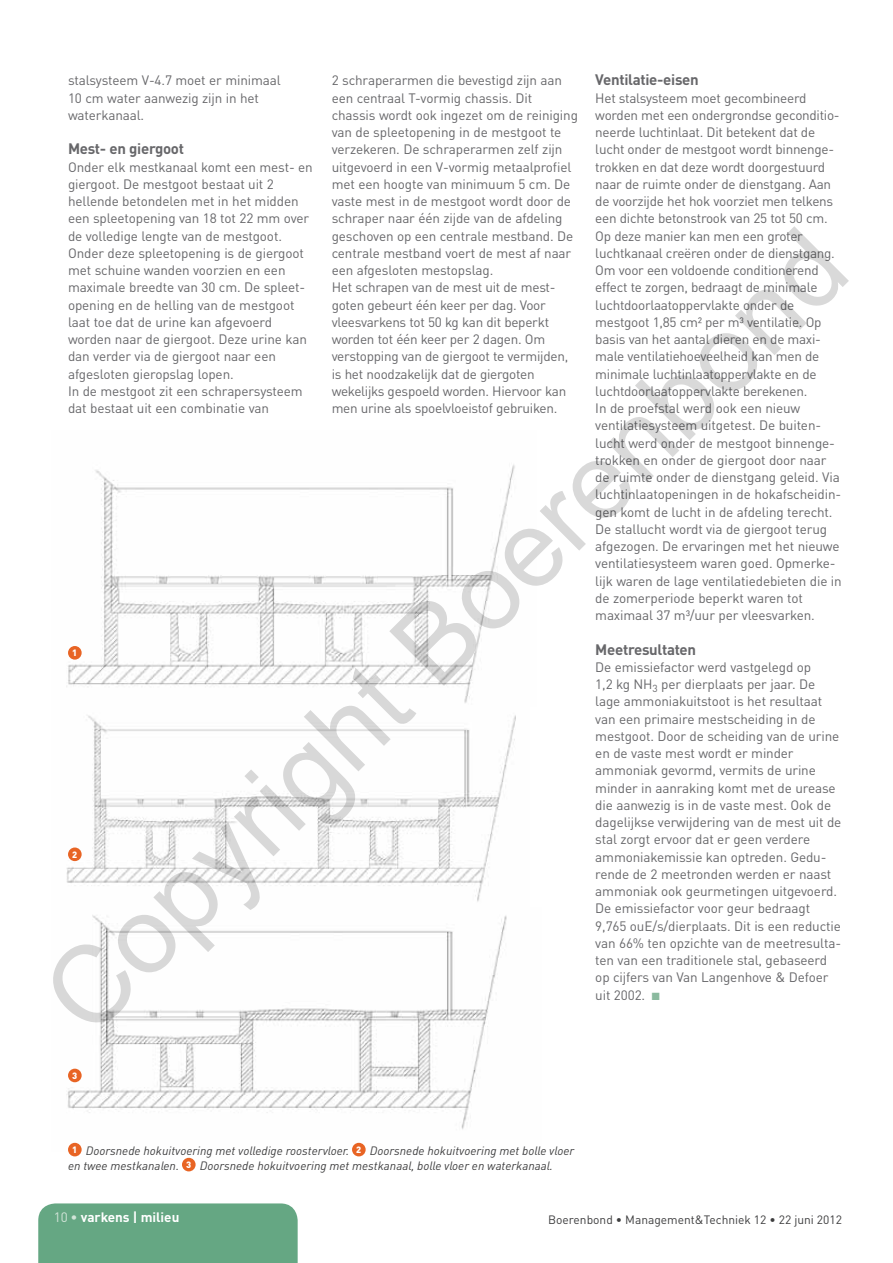
<style>
.page{position:relative;width:893px;height:1263px;background:#fff}
.page>*{position:absolute;margin:0;border:0;box-sizing:border-box;transform-origin:0 0}
.t1{font:108px "Arial";color:rgb(0 0 0/.15)}
.t2{font:700 15px "DINOT";letter-spacing:-.02em;color:#67676a}
.t3{font:13.5px/17.2px "DINOT";letter-spacing:-.01em;color:#67676a}
.t4{font:700 13.5px "DINOT";color:#fff}
.t5{font:italic 12px/15px "DINOT";color:#3e3e3f}
.t6{font:12px "DINOT";color:#3e3e3f}
.t7{font:900 9.15px "DINOT";color:#fff}
.s1{color:#8bba9f}
.s2{font-weight:900;font-style:normal;font-size:9.15px;color:#fff}
.s3{font-weight:400;color:#d2e4d8}
</style>
<div class="page">
<div style="left:38px;top:1203px;width:260px;height:60px;background:#65a783"></div>
<img style="left:66px;top:464px;width:449px;height:239px">
<img style="left:66px;top:715px;width:450px;height:187px">
<img style="left:67px;top:915px;width:440px;height:232px">
<div style="left:68px;top:1143px;width:14px;height:13px;background:#e86424;border-radius:50%"></div>
<div style="left:352px;top:1143px;width:14px;height:13px;background:#e86424;border-radius:50%"></div>
<div style="left:182px;top:1158px;width:14px;height:13px;background:#e86424;border-radius:50%"></div>
<div style="left:68px;top:646px;width:14px;height:14px;background:#e86424;border-radius:50%"></div>
<div style="left:68px;top:847px;width:14px;height:14px;background:#e86424;border-radius:50%"></div>
<div style="left:68px;top:1069px;width:14px;height:13px;background:#e86424;border-radius:50%"></div>
<p class="t3" style="left:332px;top:72px;width:248px">2 schraperarmen die bevestigd zijn aan een centraal T-vormig chassis. Dit chassis wordt ook ingezet om de reiniging van de spleetopening in de mestgoot te verzekeren. De schraperarmen zelf zijn uitgevoerd in een V-vormig metaalprofiel met een hoogte van minimuum 5 cm. De vaste mest in de mestgoot wordt door de schraper naar één zijde van de afdeling geschoven op een centrale mestband. De centrale mestband voert de mest af naar een afgesloten mestopslag.<br>H et schrapen van de mest uit de mest&shy;goten gebeurt één keer per dag. Voor vleesvarkens tot 50 kg kan dit beperkt worden tot één keer per 2 dagen. Om verstopping van de giergoot te vermijden, is het noodzakelijk dat de giergoten wekelijks gespoeld worden. Hiervoor kan men urine als spoelvloeistof gebruiken.</p>
<p class="t2" style="left:595px;top:70px;width:105px">Ventilatie-eisen</p>
<p class="t3" style="left:68px;top:72px;width:214px">stalsysteem V-4.7 moet er minimaal<br>10 cm water aanwezig zijn in het waterkanaal.</p>
<p class="t2" style="left:68px;top:139px;width:118px">Mest- en giergoot</p>
<p class="t3" style="left:68px;top:158px;width:246px">Onder elk mestkanaal komt een mest- en giergoot. De mestgoot bestaat uit 2 hellende betondelen met in het midden een spleetopening van 18 tot 22 mm over de volledige lengte van de mestgoot.<br>Onder deze spleetopening is de giergoot met schuine wanden voorzien en een maximale breedte van 30 cm. De spleet&shy;opening en de helling van de mestgoot laat toe dat de urine kan afgevoerd worden naar de giergoot. Deze urine kan dan verder via de giergoot naar een afgesloten gieropslag lopen.<br>In de mestgoot zit een schrapersysteem dat bestaat uit een combinatie van</p>
<p class="t3" style="left:595px;top:89px;width:248px">Het stalsysteem moet gecombineerd worden met een ondergrondse geconditio&shy;neerde luchtinlaat. Dit betekent dat de lucht onder de mestgoot wordt binnenge&shy;trokken en dat deze wordt doorgestuurd naar de ruimte onder de dienstgang. Aan de voorzijde het hok voorziet men telkens een dichte betonstrook van 25 tot 50 cm.<br>Op deze manier kan men een groter luchtkanaal creëren onder de dienstgang.<br>Om voor een voldoende conditionerend effect te zorgen, bedraagt de minimale luchtdoorlaatoppervlakte onder de mestgoot 1,85 cm² per m³ ventilatie. Op basis van het aantal dieren en de maxi&shy;male ventilatiehoeveelheid kan men de minimale luchtinlaatoppervlakte en de luchtdoorlaatoppervlakte berekenen.<br>In de proefstal werd ook een nieuw ventilatiesysteem uitgetest. De buiten&shy;lucht werd onder de mestgoot binnenge&shy;trokken en onder de giergoot door naar de ruimte onder de dienstgang geleid. Via luchtinlaatopeningen in de hokafscheidin&shy;gen komt de lucht in de afdeling terecht.<br>De stallucht wordt via de giergoot terug afgezogen. De ervaringen met het nieuwe ventilatiesysteem waren goed. Opmerke&shy;lijk waren de lage ventilatiedebieten die in de zomerperiode beperkt waren tot maximaal 37 m³/uur per vleesvarken.</p>
<p class="t2" style="left:595px;top:639px;width:102px">Meetresultaten</p>
<p class="t3" style="left:595px;top:658px;width:248px">De emissiefactor werd vastgelegd op<br>1,2 kg NH <sub>3</sub> per dierplaats per jaar. De lage ammoniakuitstoot is het resultaat van een primaire mestscheiding in de mestgoot. Door de scheiding van de urine en de vaste mest wordt er minder ammoniak gevormd, vermits de urine minder in aanraking komt met de urease die aanwezig is in de vaste mest. Ook de dagelijkse verwijdering van de mest uit de stal zorgt ervoor dat er geen verdere ammoniakemissie kan optreden. Gedu&shy;rende de 2 meetronden werden er naast ammoniak ook geurmetingen uitgevoerd.<br>De emissiefactor voor geur bedraagt 9,765 ouE/s/dierplaats. Dit is een reductie van 66% ten opzichte van de meetresulta&shy;ten van een traditionele stal, gebaseerd op cijfers van Van Langenhove &amp; Defoer uit 2002. <span class="s1">■</span></p>
<h1 class="t1" style="left:13px;top:963px;width:1082px;rotate:-45deg">Copyright Boerenbond</h1>
<p class="t7" style="left:72px;top:647px;width:7px">1</p>
<p class="t7" style="left:72px;top:848px;width:7px">2</p>
<p class="t7" style="left:72px;top:1069px;width:7px">3</p>
<p class="t5" style="left:68px;top:1143px;width:508px;text-indent:4px"><span class="s2">1</span> Doorsnede hokuitvoering met volledige roostervloer. <span class="s2">2</span> Doorsnede hokuitvoering met bolle vloer en twee mestkanalen. <span class="s2">3</span> Doorsnede hokuitvoering met mestkanaal, bolle vloer en waterkanaal.</p>
<p class="t4" style="left:54px;top:1208px;width:127px"><span class="s3">10 •</span> varkens | milieu</p>
<p class="t6" style="left:548px;top:1212px;width:295px">Boerenbond • Management&amp;Techniek 12 • 22 juni 2012</p>
</div>
